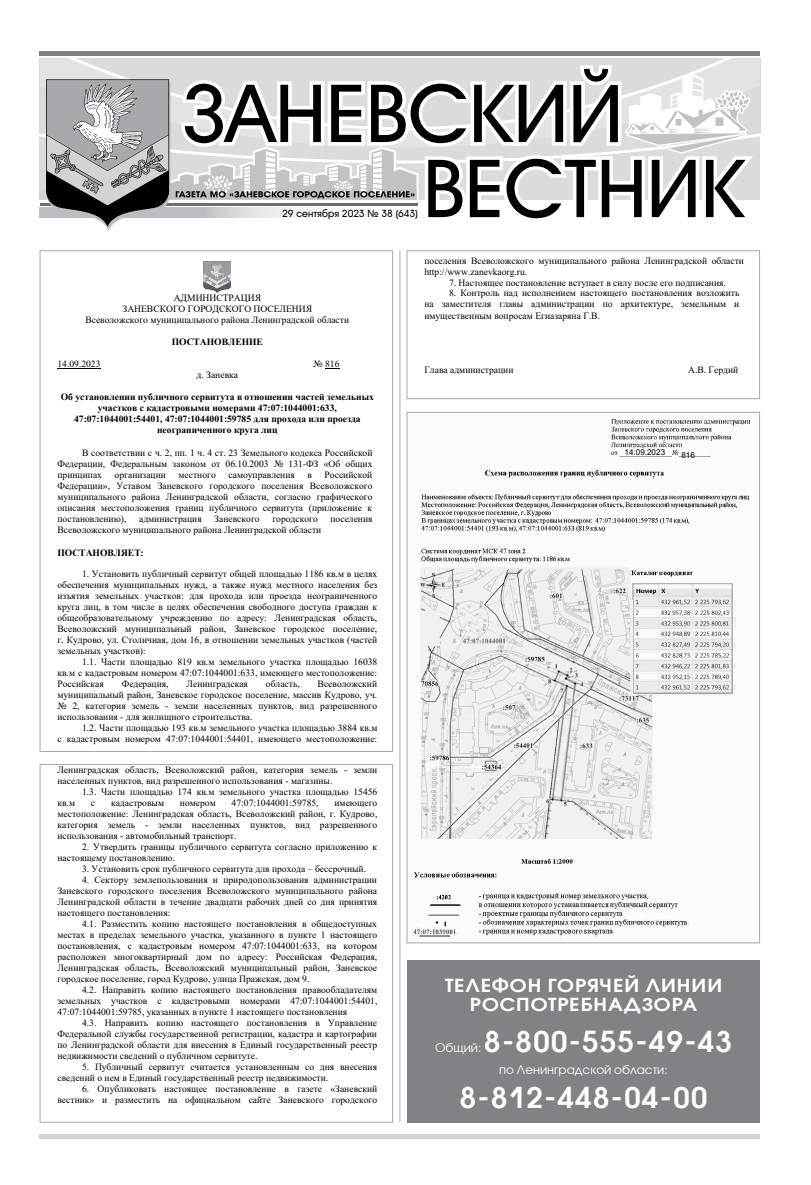
<style>
.page{position:relative;width:811px;height:1185px;background:#fff}
.page>*{position:absolute;margin:0;border:0;box-sizing:border-box;transform-origin:0 0}
.t1{font:600 29px "Avant Garde Gothic C";letter-spacing:.05em;color:#fff}
.t2{font:600 18px/19.4px "Avant Garde Gothic C";letter-spacing:.045em;color:#fff;text-align:center;scale:1.11 1}
.t3{font:12px "Avant Garde Gothic C";color:#fff}
.t4{font:10px "A Avante Bs";letter-spacing:-.005em;color:#000}
.t5{font:9.6px/11px "Times New Roman";color:#000;text-align:justify}
.t6{font:700 9.6px/11px "Times New Roman";color:#000;text-align:center}
.t7{font:9.6px "Times New Roman";letter-spacing:-.005em;color:#000}
.t8{font:8.1px "Arial";color:#000}
.s1{font-style:inherit}
</style>
<div class="page">
<hr style="left:39px;top:51px;width:721px;height:4px;background:#808285">
<hr style="left:39px;top:1134px;width:721px;height:4px;background:#d1d3d4">
<hr style="left:399px;top:250px;width:1px;height:872px;background:#a7a9ac">
<img style="left:204px;top:261px;width:27px;height:31px">
<hr style="left:57px;top:368px;width:44px;height:1px;background:#000">
<svg style="left:325px;top:368px;width:14px;height:1px"></svg>
<div style="left:40px;top:764px;width:353px;height:359px;border:1px solid #a7a9ac"></div>
<img style="left:413px;top:419px;width:338px;height:518px">
<img style="left:420px;top:569px;width:231px;height:270px">
<div style="left:406px;top:250px;width:354px;height:149px;border:1px solid #a7a9ac"></div>
<div style="left:407px;top:960px;width:353px;height:163px;background:#808285"></div>
<div style="left:40px;top:59px;width:720px;height:71px;background:#dadbdc"></div>
<hr style="left:40px;top:203px;width:377px;height:3px;background:#6d6e71">
<svg style="left:46px;top:65px;width:707px;height:165px"></svg>
<p class="t4" style="left:282px;top:207px;width:137px">29 сентября 2023 № 38 (643)</p>
<p class="t5" style="left:85px;top:292px;width:265px;text-align:center">АДМИНИСТРАЦИЯ<br>ЗАНЕВСКОГО ГОРОДСКОГО ПОСЕЛЕНИЯ<br>Всеволожского муниципального района Ленинградской области</p>
<p class="t6" style="left:172px;top:336px;width:93px">ПОСТАНОВЛЕНИЕ</p>
<p class="t7" style="left:57px;top:357px;width:45px">14.09.2023</p>
<p class="t7" style="left:313px;top:357px;width:27px"><span class="s1">№</span> 816</p>
<p class="t5" style="left:197px;top:369px;width:43px">д. Заневка</p>
<p class="t6" style="left:61px;top:391px;width:315px">Об установлении публичного сервитута в отношении частей земельных участков с кадастровыми номерами <span class="s1">47:07:1044001:633, 47:07:1044001:54401, 47:07:1044001:59785</span> для прохода или проезда неограниченного круга лиц</p>
<p class="t5" style="left:57px;top:447px;width:317px;text-indent:25px">В соответствии с ч. 2, пп. 1 ч<span class="s1">. 4</span> ст. <span class="s1">23</span> Земельного кодекса Российской Федерации<span class="s1">,</span> Федеральным законом от 06.10.2003 № <span class="s1">131-</span>ФЗ «Об общих принципах</p>
<p class="t5" style="left:57px;top:469px;width:317px;text-indent:267px">Российской Федерации», Уставом Заневского городского поселения Всеволожского муниципального района Ленинградской области, согласно графического описания местоположения границ публичного сервитута (приложение к постановлению)<span class="s1">,</span></p>
<p class="t5" style="left:115px;top:469px;width:53px">организации</p>
<p class="t5" style="left:178px;top:469px;width:39px">местного</p>
<p class="t5" style="left:228px;top:469px;width:68px">самоуправления</p>
<p class="t5" style="left:307px;top:469px;width:6px">в</p>
<p class="t5" style="left:139px;top:513px;width:64px">администрация</p>
<p class="t5" style="left:214px;top:513px;width:47px">Заневского</p>
<p class="t5" style="left:272px;top:513px;width:47px">городского</p>
<p class="t5" style="left:330px;top:513px;width:44px">поселения</p>
<p class="t5" style="left:57px;top:524px;width:265px">Всеволожского муниципального района Ленинградской области</p>
<p class="t6" style="left:57px;top:546px;width:88px">ПОСТАНОВЛЯЕТ:</p>
<p class="t5" style="left:57px;top:568px;width:321px;text-indent:25px"><span class="s1">1.</span> Установить публичный сервитут общей площадью 1186 кв.м в целях обеспечения муниципальных нужд, а также нужд местного населения без изъятия земельных участков<span class="s1">:</span> для прохода или проезда неограниченного круга лиц<span class="s1">,</span> в том числе в целях обеспечения свободного доступа граждан к общеобразовательному учреждению по адресу: Ленинградская область, Всеволожский муниципальный район, Заневское городское поселение, г. Кудрово, ул. Столичная, дом 16<span class="s1">,</span> в отношении земельных участков (частей земельных участков):</p>
<p class="t5" style="left:57px;top:656px;width:321px;text-indent:25px"><span class="s1">1.1.</span> Части площадью <span class="s1">819</span> кв.м земельного участка площадью 16038 кв.м с кадастровым номером 47:07:1044001:633, имеющего местоположение:<br>Российская</p>
<p class="t5" style="left:122px;top:678px;width:48px">Федерация,</p>
<p class="t5" style="left:187px;top:678px;width:63px">Ленинградская</p>
<p class="t5" style="left:266px;top:678px;width:35px">область,</p>
<p class="t5" style="left:57px;top:678px;width:321px;text-indent:260px">Всеволожский муниципальный район, Заневское городское поселение, массив Кудрово, уч. № 2, категория земель <span class="s1">-</span> земли населенных пунктов, вид разрешенного использования <span class="s1">-</span> для жилищного строительства.</p>
<p class="t5" style="left:57px;top:722px;width:321px;text-align:right">1.2. Части площадью <span class="s1">193</span> кв.м земельного участка площадью <span class="s1">3884</span> кв.м<br>с кадастровым номером <span class="s1">47:07:1044001:54401</span>, имеющего местоположение:</p>
<p class="t5" style="left:57px;top:764px;width:321px">Ленинградская область, Всеволожский район<span class="s1">,</span> категория земель <span class="s1">-</span> земли населенных пунктов, вид разрешенного использования <span class="s1">-</span> магазины<span class="s1">.</span></p>
<p class="t5" style="left:82px;top:786px;width:297px">1.3. Части площадью 1<span class="s1">7</span>4 кв.м земельного участка площадью <span class="s1">15456</span></p>
<p class="t5" style="left:57px;top:797px;width:19px">кв.м</p>
<p class="t5" style="left:91px;top:797px;width:6px">с</p>
<p class="t5" style="left:111px;top:797px;width:55px">кадастровым</p>
<p class="t5" style="left:180px;top:797px;width:37px">номером</p>
<p class="t7" style="left:232px;top:796px;width:89px">47:07:1044001:59785<span class="s1">,</span></p>
<p class="t5" style="left:57px;top:797px;width:321px;text-indent:277px">имеющего местоположение: Ленинградская область, Всеволожский район, г. Кудрово<span class="s1">, </span>категория земель <span class="s1">-</span> земли населенных пунктов, вид разрешенного использования <span class="s1">-</span> автомобильный транспорт<span class="s1">.</span></p>
<p class="t5" style="left:57px;top:841px;width:321px;text-indent:25px"><span class="s1">2.</span> Утвердить границы публичного сервитута согласно приложению к настоящему постановлению.</p>
<p class="t5" style="left:82px;top:863px;width:285px">3. Установить срок публичного сервитута для прохода – бессрочный.</p>
<p class="t5" style="left:57px;top:874px;width:321px;text-indent:25px"><span class="s1">4.</span> Сектору землепользования и природопользования администрации Заневского городского поселения Всеволожского муниципального района Ленинградской области в течение двадцати рабочих дней со дня принятия настоящего постановления:</p>
<p class="t5" style="left:57px;top:918px;width:321px;text-indent:25px"><span class="s1">4.1.</span> Разместить копию настоящего постановления в общедоступных местах в пределах земельного участка, указанного в пункте 1 настоящего постановления<span class="s1">,</span> с кадастровым номером 47:07:1044001:633, на котором расположен многоквартирный дом по адресу: Российская Федерация, Ленинградская область, Всеволожский муниципальный район, Заневское городское поселение, город Кудрово, улица Пражская, дом 9<span class="s1">.</span></p>
<p class="t5" style="left:57px;top:984px;width:321px;text-indent:25px"><span class="s1">4.2.</span> Направить копию настоящего постановления правообладателям земельных участков с кадастровыми номерами <span class="s1">47:07:1044001:54401, 47:07:1044001:59785,</span> указанных в пункте 1 настоящего постановления</p>
<p class="t5" style="left:57px;top:1017px;width:321px;text-indent:25px"><span class="s1">4.3</span>. Направить копию настоящего постановления в Управление Федеральной службы государственной регистрации, кадастра и картографии по Ленинградской области для внесения в Единый государственный реестр недвижимости сведений о публичном сервитуте.</p>
<p class="t5" style="left:57px;top:1061px;width:321px;text-indent:25px"><span class="s1">5.</span> Публичный сервитут считается установленным со дня внесения сведений о нем в Единый государственный реестр недвижимости.</p>
<p class="t5" style="left:57px;top:1083px;width:321px;text-align:right"><span class="s1">6.</span> Опубликовать настоящее постановление в газете «Заневский вестник» и разместить на официальном сайте Заневского городского</p>
<p class="t5" style="left:424px;top:254px;width:321px">поселения Всеволожского муниципального района Ленинградской области</p>
<p class="t7" style="left:424px;top:265px;width:104px">http://www.zanevkaorg.ru.</p>
<p class="t5" style="left:449px;top:277px;width:278px"><span class="s1">7.</span> Настоящее постановление вступает в силу после его подписания.</p>
<p class="t5" style="left:424px;top:287px;width:317px;text-indent:25px"><span class="s1">8.</span> Контроль над исполнением настоящего постановления возложить на заместителя главы администрации по архитектуре, земельным и имущественным вопросам Егиазаряна Г.В<span class="s1">.</span></p>
<p class="t5" style="left:424px;top:364px;width:91px">Глава администрации</p>
<p class="t5" style="left:688px;top:364px;width:52px">А.В. Гердий</p>
<p class="t8" style="left:624px;top:446px;width:42px">14.09.2023</p>
<p class="t8" style="left:681px;top:449px;width:15px">816</p>
<h2 class="t2" style="left:445px;top:975px;width:251px">ТЕЛЕФОН ГОРЯЧЕЙ ЛИНИИ<br>РОСПОТРЕБНАДЗОРА</h2>
<p class="t3" style="left:435px;top:1040px;width:48px">Общий:</p>
<h1 class="t1" style="left:484px;top:1023px;width:249px">8-800-555-49-43</h1>
<p class="t3" style="left:499px;top:1062px;width:170px">по Ленинградской области:</p>
<h1 class="t1" style="left:460px;top:1080px;width:249px">8-812-448-04-00</h1>
</div>
